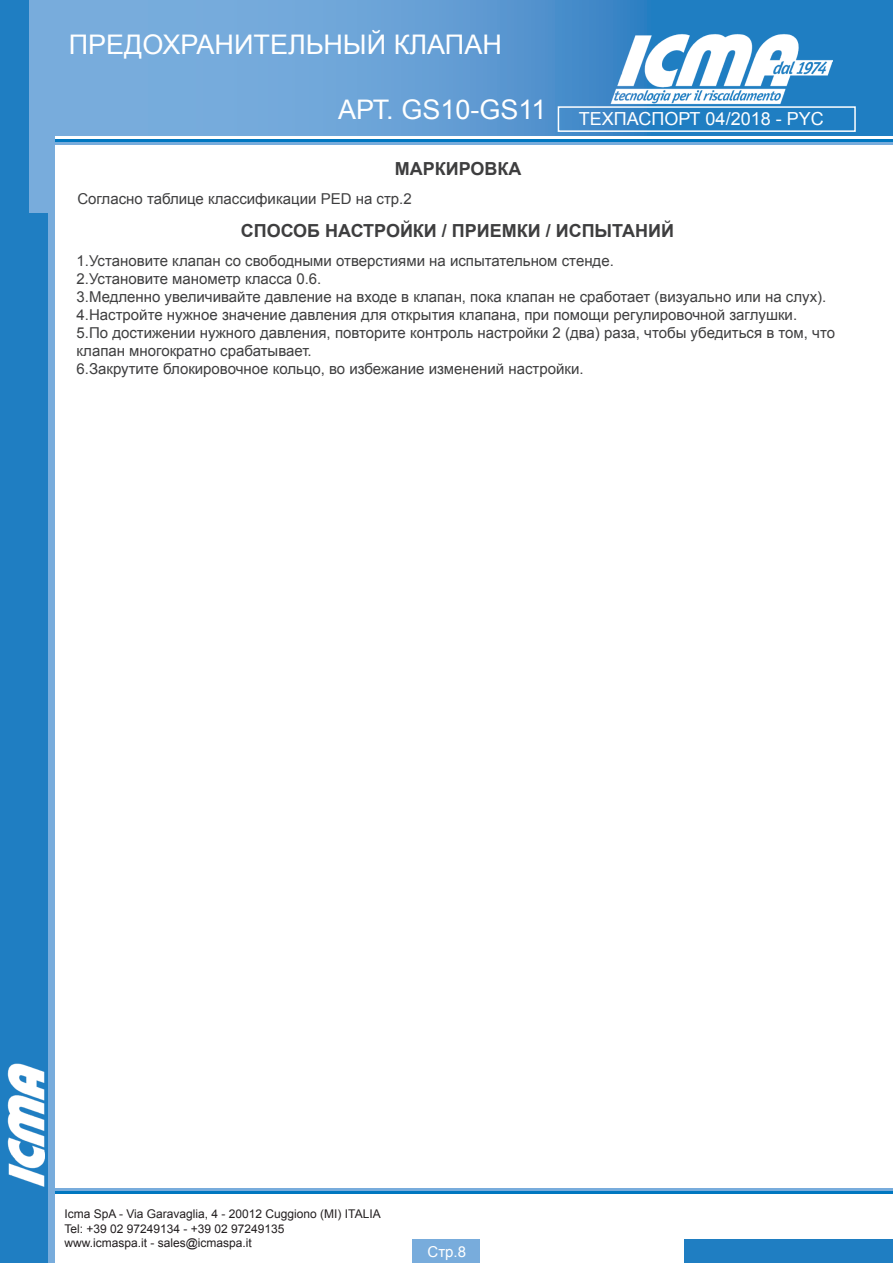
<style>
.page{position:relative;width:893px;height:1263px;background:#fff}
.page>*{position:absolute;margin:0;border:0;box-sizing:border-box;transform-origin:0 0}
.t1{font:27px "Arial";color:#fff}
.t2{font:700 18px "Arial";color:#3e3e3f}
.t3{font:18px "Arial";color:#fff}
.t4{font:15px/18px "Arial";color:#3e3e3f}
.t5{font:15px "Arial";color:#fff}
.t6{font:12px/14.4px "Arial";color:#231f20}
</style>
<div class="page">
<svg style="left:54px;top:0;width:839px;height:136px;background:#5e9cd3"></svg>
<hr style="left:40px;top:1188px;width:853px;height:2px;background:#78acdc">
<hr style="left:40px;top:1191px;width:853px;height:2px;background:#0077c0">
<hr style="left:42px;top:142px;width:851px;height:2px;background:#78acdc">
<hr style="left:42px;top:139px;width:851px;height:2px;background:#0077c0">
<svg style="left:28px;top:0;width:26px;height:1263px;background:#6fa7d9"></svg>
<div style="left:0;top:213px;width:47px;height:1050px;background:#1f7ec2"></div>
<div style="left:0;top:0;width:28px;height:214px;background:#1f7ec2"></div>
<img style="left:605px;top:18px;width:228px;height:111px">
<img style="left:7px;top:1064px;width:37px;height:123px">
<div style="left:412px;top:1239px;width:68px;height:24px;background:#78acdc"></div>
<div style="left:685px;top:1239px;width:208px;height:24px;background:#1f7ec2"></div>
<div style="left:558px;top:106px;width:298px;height:26px;border:2px solid #fff"></div>
<h1 class="t1" style="left:69px;top:27px;width:434px">ПРЕДОХРАНИТЕЛЬНЫЙ КЛАПАН</h1>
<p class="t3" style="left:338px;top:107px;width:487px"><sup>АРТ.</sup> <sup>GS10-GS11</sup> ТЕХПАСПОРТ 04/2018 - PYC</p>
<p class="t2" style="left:395px;top:157px;width:128px">МАРКИРОВКА</p>
<p class="t4" style="left:77px;top:190px;width:336px">Согласно таблице классификации PED на стр.2</p>
<p class="t2" style="left:241px;top:219px;width:435px">СПОСОБ НАСТРОЙКИ / ПРИЕМКИ / ИСПЫТАНИЙ</p>
<p class="t4" style="left:77px;top:252px;width:760px">1.Установите клапан со свободными отверстиями на испытательном стенде.<br>2.Установите манометр класса 0.6.<br>3.Медленно увеличивайте давление на входе в клапан, пока клапан не сработает (визуально или на слух).<br>4.Настройте нужное значение давления для открытия клапана, при помощи регулировочной заглушки.<br>5.По достижении нужного давления, повторите контроль настройки 2 (два) раза, чтобы убедиться в том, что клапан многократно срабатывает.<br>6.Закрутите блокировочное кольцо, во избежание изменений настройки.</p>
<p class="t6" style="left:64px;top:1207px;width:318px">Icma SpA - Via Garavaglia, 4 - 20012 Cuggiono (MI) ITALIA<br>Tel: +39 02 97249134 - +39 02 97249135<br>www.icmaspa.it - sales@icmaspa.it</p>
<p class="t5" style="left:427px;top:1242px;width:40px">Стр.8</p>
</div>
